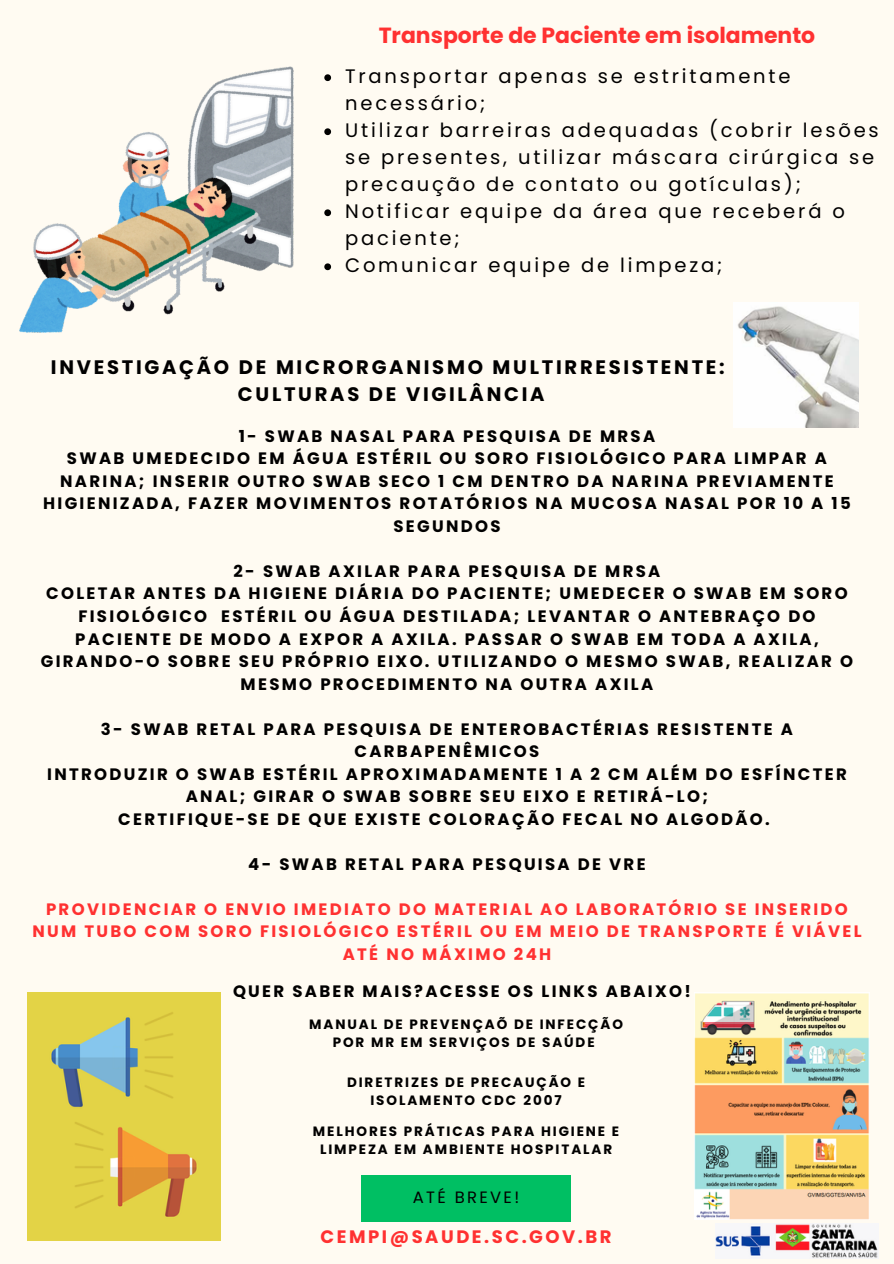
<style>
.page{position:relative;width:894px;height:1264px;background:#fff}
.page>*{position:absolute;margin:0;border:0;box-sizing:border-box;transform-origin:0 0}
.t1{font:700 21.9px "Poppins";color:#ff3131}
.t2{font:19.5px/27px "Poppins";letter-spacing:.145em;color:#000}
.t3{font:700 19.5px/27px "Poppins";letter-spacing:.14em;color:#000;text-align:center}
.t4{font:700 18px "Poppins";letter-spacing:.14em;color:#ff3131}
.t5{font:700 16.5px/22.5px "Poppins";letter-spacing:.14em;color:#000;text-align:center}
.t6{font:700 16.5px/22.5px "Poppins";letter-spacing:.14em;color:#ff3131;text-align:center}
.t7{font:16.35px "Poppins";letter-spacing:.14em;color:#000}
.t8{font:700 13.5px/18px "Poppins";letter-spacing:.14em;color:#000;text-align:center}
</style>
<div class="page">
<div style="left:0;top:0;width:893px;height:1263px;background:#fffbf2"></div>
<div style="left:361px;top:1174px;width:209px;height:47px;background:#00bf63"></div>
<img style="left:715px;top:1224px;width:163px;height:34px">
<img style="left:28px;top:992px;width:192px;height:248px">
<img style="left:19px;top:66px;width:275px;height:267px">
<img style="left:733px;top:303px;width:125px;height:125px">
<img style="left:694px;top:992px;width:175px;height:227px">
<svg style="left:324px;top:74px;width:7px;height:7px"></svg>
<svg style="left:324px;top:128px;width:7px;height:7px"></svg>
<svg style="left:324px;top:209px;width:7px;height:7px"></svg>
<svg style="left:324px;top:263px;width:7px;height:7px"></svg>
<p class="t1" style="left:378px;top:20px;width:438px">Transporte de Paciente em isolamento</p>
<h4 class="t2" style="left:345px;top:63px;width:447px">Transportar apenas se estritamente necessário;</h4>
<p class="t2" style="left:345px;top:117px;width:535px">Utilizar barreiras adequadas (cobrir lesões se presentes, utilizar máscara cirúrgica se precaução de contato ou gotículas);</p>
<p class="t2" style="left:345px;top:198px;width:501px">Notificar equipe da área que receberá o paciente;</p>
<p class="t2" style="left:345px;top:252px;width:378px">Comunicar equipe de limpeza;</p>
<h4 class="t3" style="left:51px;top:353px;width:675px">INVESTIGAÇÃO DE MICRORGANISMO MULTIRRESISTENTE:<br>CULTURAS DE VIGILÂNCIA</h4>
<p class="t5" style="left:43px;top:425px;width:809px">1- SWAB NASAL PARA PESQUISA DE MRSA<br>SWAB UMEDECIDO EM ÁGUA ESTÉRIL OU SORO FISIOLÓGICO PARA LIMPAR A NARINA; INSERIR OUTRO SWAB SECO 1 CM DENTRO DA NARINA PREVIAMENTE HIGIENIZADA, FAZER MOVIMENTOS ROTATÓRIOS NA MUCOSA NASAL POR 10 A 15<br>SEGUNDOS</p>
<p class="t5" style="left:41px;top:560px;width:813px">2- SWAB AXILAR PARA PESQUISA DE MRSA<br>COLETAR ANTES DA HIGIENE DIÁRIA DO PACIENTE; UMEDECER O SWAB EM SORO FISIOLÓGICO ESTÉRIL OU ÁGUA DESTILADA; LEVANTAR O ANTEBRAÇO DO PACIENTE DE MODO A EXPOR A AXILA. PASSAR O SWAB EM TODA A AXILA, GIRANDO-O SOBRE SEU PRÓPRIO EIXO. UTILIZANDO O MESMO SWAB, REALIZAR O MESMO PROCEDIMENTO NA OUTRA AXILA</p>
<h2 class="t5" style="left:47px;top:717px;width:800px">3- SWAB RETAL PARA PESQUISA DE ENTEROBACTÉRIAS RESISTENTE A CARBAPENÊMICOS<br>INTRODUZIR O SWAB ESTÉRIL APROXIMADAMENTE 1 A 2 CM ALÉM DO ESFÍNCTER ANAL; GIRAR O SWAB SOBRE SEU EIXO E RETIRÁ-LO;<br>CERTIFIQUE-SE DE QUE EXISTE COLORAÇÃO FECAL NO ALGODÃO.</h2>
<h4 class="t5" style="left:248px;top:852px;width:398px">4- SWAB RETAL PARA PESQUISA DE VRE</h4>
<h4 class="t6" style="left:32px;top:897px;width:830px">PROVIDENCIAR O ENVIO IMEDIATO DO MATERIAL AO LABORATÓRIO SE INSERIDO<br>NUM TUBO COM SORO FISIOLÓGICO ESTÉRIL OU EM MEIO DE TRANSPORTE É VIÁVEL<br>ATÉ NO MÁXIMO 24H</h4>
<h2 class="t5" style="left:233px;top:979px;width:459px">QUER SABER MAIS?ACESSE OS LINKS ABAIXO!</h2>
<p class="t8" style="left:309px;top:1015px;width:315px">MANUAL DE PREVENÇAÕ DE INFECÇÃO<br>POR MR EM SERVIÇOS DE SAÚDE</p>
<p class="t8" style="left:347px;top:1073px;width:239px">DIRETRIZES DE PRECAUÇÃO E<br>ISOLAMENTO CDC 2007</p>
<h5 class="t8" style="left:313px;top:1122px;width:308px">MELHORES PRÁTICAS PARA HIGIENE E<br>LIMPEZA EM AMBIENTE HOSPITALAR</h5>
<h1 class="t7" style="left:413px;top:1185px;width:108px">ATÉ BREVE!</h1>
<p class="t4" style="left:320px;top:1223px;width:292px">CEMPI@SAUDE.SC.GOV.BR</p>
</div>
